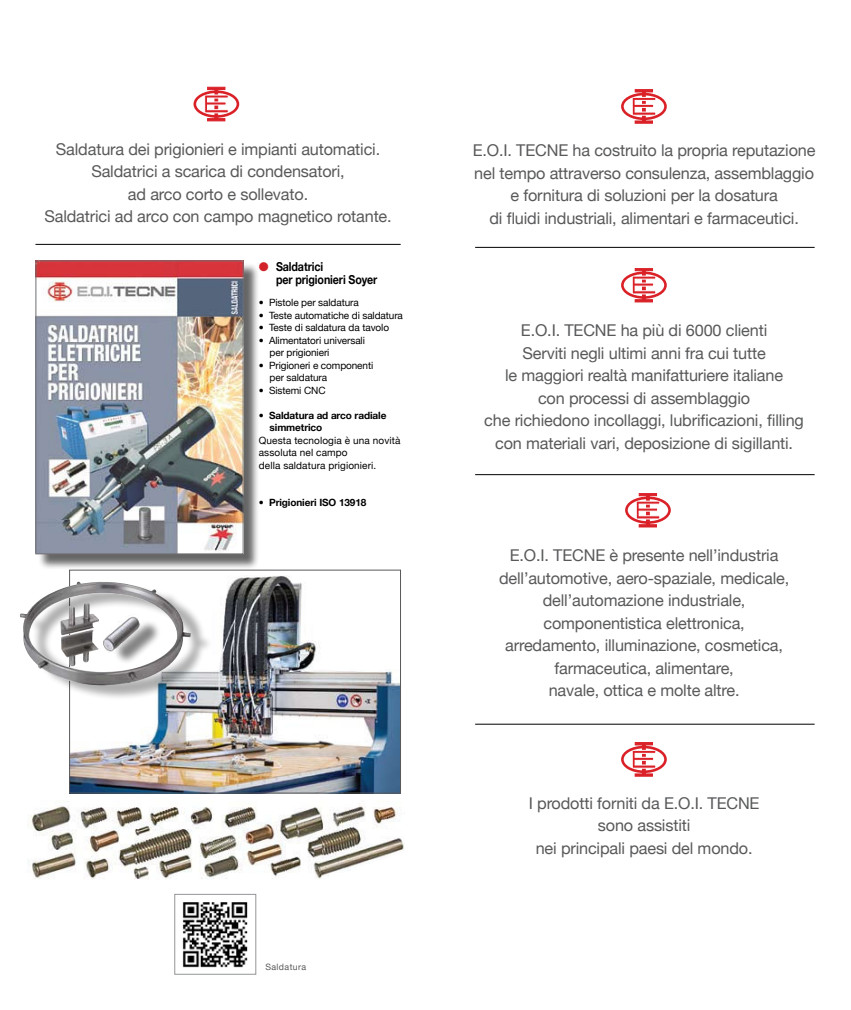
<style>
.page{position:relative;width:851px;height:1010px;background:#fff}
.page>*{position:absolute;margin:0;border:0;box-sizing:border-box;transform-origin:0 0}
.t1{font:16.25px/22.5px "Helvetica Neue";letter-spacing:-.01em;color:#58595b;text-align:center}
.t2{font:700 12.38px/12.5px "Helvetica Neue";letter-spacing:-.01em;color:#000;scale:.86 1}
.t3{font:10px/12.5px "Helvetica Neue";letter-spacing:-.01em;color:#000}
.t4{font:10px/12.5px "Helvetica Neue";letter-spacing:.01em;color:#000}
.t5{font:700 10px/12.5px "Helvetica Neue";letter-spacing:-.01em;color:#000}
.t6{font:8.75px "Helvetica Neue";letter-spacing:.05em;color:#58595b}
.s1{color:#d2232a}
.s2{font-weight:400}
</style>
<div class="page">
<svg style="left:631px;top:89px;width:25px;height:35px"></svg>
<div style="left:621px;top:93px;width:45px;height:27px;border:3px solid #da2128;border-radius:50%"></div>
<svg style="left:631px;top:268px;width:25px;height:34px"></svg>
<div style="left:621px;top:271px;width:45px;height:28px;border:3px solid #da2128;border-radius:50%"></div>
<svg style="left:635px;top:493px;width:25px;height:34px"></svg>
<div style="left:625px;top:496px;width:45px;height:28px;border:3px solid #da2128;border-radius:50%"></div>
<svg style="left:631px;top:742px;width:25px;height:35px"></svg>
<div style="left:621px;top:746px;width:45px;height:27px;border:3px solid #da2128;border-radius:50%"></div>
<hr style="left:475px;top:247px;width:339px;height:1px;background:#000">
<hr style="left:475px;top:474px;width:339px;height:1px;background:#000">
<hr style="left:475px;top:724px;width:339px;height:1px;background:#000">
<img style="left:71px;top:576px;width:327px;height:215px">
<div style="left:69px;top:570px;width:331px;height:223px;border:1px solid #58595b"></div>
<div style="left:37px;top:262px;width:227px;height:314px;background:#000;opacity:.6"></div>
<img style="left:37px;top:262px;width:204px;height:290px">
<div style="left:35px;top:260px;width:208px;height:294px;border:1px solid #6f7073"></div>
<div style="left:29px;top:583px;width:217px;height:142px;background:#000;opacity:.32"></div>
<img style="left:20px;top:581px;width:171px;height:104px">
<div style="left:112px;top:619px;width:68px;height:57px;background:#000;opacity:.49"></div>
<img style="left:99px;top:614px;width:47px;height:38px">
<img style="left:60px;top:602px;width:39px;height:64px">
<svg style="left:204px;top:87px;width:25px;height:34px"></svg>
<div style="left:193px;top:90px;width:46px;height:28px;border:3px solid #da2128;border-radius:50%"></div>
<hr style="left:35px;top:244px;width:365px;height:1px;background:#000">
<img style="left:182px;top:902px;width:66px;height:66px">
<div style="left:174px;top:894px;width:82px;height:80px;border:1px solid #939598"></div>
<img style="left:27px;top:801px;width:377px;height:78px">
<p class="t1" style="left:44px;top:137px;width:349px">Saldatura dei prigionieri e impianti automatici.<br>Saldatrici a scarica di condensatori,<br>ad arco corto e sollevato.<br>Saldatrici ad arco con campo magnetico rotante.</p>
<p class="t2" style="left:276px;top:260px;width:119px;text-indent:-17px"><span class="s1">●</span> Saldatrici<br>per prigionieri Soyer</p>
<p class="t3" style="left:259px;top:296px;width:101px">• Pistole per saldatura</p>
<p class="t3" style="left:259px;top:309px;width:146px">• Teste automatiche di saldatura</p>
<p class="t3" style="left:259px;top:321px;width:132px">• Teste di saldatura da tavolo</p>
<p class="t3" style="left:269px;top:334px;width:97px;text-indent:-11px">• Alimentatori universali per prigionieri</p>
<p class="t3" style="left:269px;top:359px;width:105px;text-indent:-11px">• Prigioneri e componenti per saldatura</p>
<p class="t3" style="left:259px;top:384px;width:68px">• Sistemi CNC</p>
<p class="t5" style="left:269px;top:409px;width:118px;text-indent:-11px"><span class="s2">•</span> Saldatura ad arco radiale simmetrico</p>
<p class="t4" style="left:259px;top:434px;width:143px">Questa tecnologia è una novità assoluta nel campo<br>della saldatura prigionieri.</p>
<p class="t5" style="left:259px;top:496px;width:109px"><span class="s2">•</span> Prigionieri ISO 13918</p>
<p class="t6" style="left:265px;top:962px;width:42px">Saldatura</p>
<p class="t1" style="left:473px;top:139px;width:344px">E.O.I. TECNE ha costruito la propria reputazione nel tempo attraverso consulenza, assemblaggio e fornitura di soluzioni per la dosatura<br>di fluidi industriali, alimentari e farmaceutici.</p>
<p class="t1" style="left:484px;top:319px;width:321px">E.O.I. TECNE ha più di 6000 clienti<br>Serviti negli ultimi anni fra cui tutte<br>le maggiori realtà manifatturiere italiane<br>con processi di assemblaggio<br>che richiedono incollaggi, lubrificazioni, filling con materiali vari, deposizione di sigillanti.</p>
<p class="t1" style="left:499px;top:544px;width:291px">E.O.I. TECNE è presente nell’industria dell’automotive, aero-spaziale, medicale, dell’automazione industriale, componentistica elettronica, arredamento, illuminazione, cosmetica, farmaceutica, alimentare,<br>navale, ottica e molte altre.</p>
<p class="t1" style="left:528px;top:792px;width:232px">I prodotti forniti da E.O.I. TECNE sono assistiti<br>nei principali paesi del mondo.</p>
</div>
